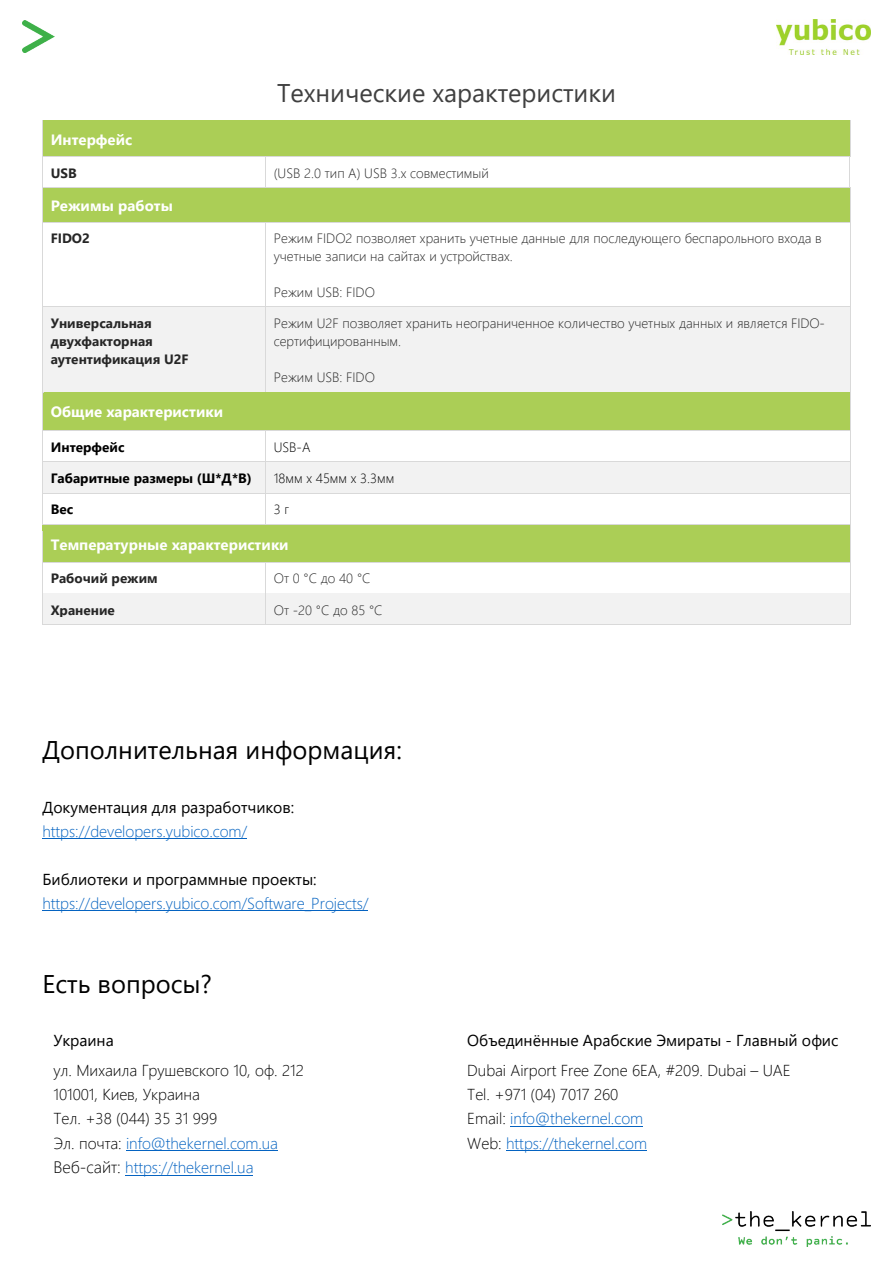
<style>
.page{position:relative;width:893px;height:1263px;background:#fff}
.page>*{position:absolute;margin:0;border:0;box-sizing:border-box;transform-origin:0 0}
.t1{font:25.5px "Segoe UI";color:#000}
.t2{font:25.5px "Segoe UI";color:#404040}
.t3{font:300 15.9px/24.3px "Segoe UI";color:#000}
.t4{font:15.9px "Segoe UI";color:#000}
.t5{font:300 15.9px "Segoe UI";color:#0563c1}
.t6{font:700 15px "Segoe UI";color:#fff}
.t7{font:300 13.5px/18px "Segoe UI";color:#262626}
.t8{font:700 13.5px/17.9px "Segoe UI";color:#262626}
.t9{font:700 13.5px "Segoe UI";color:#000}
.t10{font:300 13.5px "Segoe UI";letter-spacing:.005em;color:#000}
.s1{color:#0563c1}
.s2{font-size:16.5px}
</style>
<div class="page">
<img style="left:777px;top:20px;width:93px;height:34px">
<img style="left:22px;top:21px;width:33px;height:32px">
<img style="left:722px;top:1212px;width:148px;height:34px">
<div style="left:43px;top:120px;width:807px;height:36px;background:#abce56"></div>
<hr style="left:43px;top:156px;width:223px;height:1px;background:#d9d9d9">
<hr style="left:266px;top:156px;width:583px;height:1px;background:#d9d9d9">
<div style="left:43px;top:188px;width:807px;height:34px;background:#abce56"></div>
<svg style="left:42px;top:120px;width:1px;height:109px"></svg>
<hr style="left:43px;top:222px;width:223px;height:1px;background:#d9d9d9">
<hr style="left:266px;top:222px;width:584px;height:1px;background:#d9d9d9">
<svg style="left:849px;top:120px;width:2px;height:109px"></svg>
<hr style="left:42px;top:229px;width:1px;height:78px;background:#d9d9d9">
<hr style="left:266px;top:229px;width:1px;height:78px;background:#d9d9d9">
<hr style="left:850px;top:229px;width:1px;height:78px;background:#d9d9d9">
<div style="left:43px;top:307px;width:223px;height:85px;background:#f2f2f2"></div>
<div style="left:266px;top:307px;width:584px;height:85px;background:#f2f2f2"></div>
<hr style="left:42px;top:314px;width:1px;height:78px;background:#d9d9d9">
<hr style="left:266px;top:314px;width:1px;height:78px;background:#d9d9d9">
<hr style="left:850px;top:314px;width:1px;height:78px;background:#d9d9d9">
<div style="left:43px;top:393px;width:807px;height:37px;background:#abce56"></div>
<div style="left:44px;top:392px;width:222px;height:7px;background:#abce56"></div>
<div style="left:266px;top:392px;width:584px;height:7px;background:#abce56"></div>
<hr style="left:42px;top:399px;width:1px;height:31px;background:#d9d9d9">
<hr style="left:850px;top:399px;width:1px;height:31px;background:#d9d9d9">
<hr style="left:43px;top:430px;width:223px;height:1px;background:#d9d9d9">
<hr style="left:266px;top:430px;width:584px;height:1px;background:#d9d9d9">
<div style="left:43px;top:462px;width:222px;height:31px;background:#f2f2f2"></div>
<div style="left:274px;top:469px;width:568px;height:18px;background:#f2f2f2"></div>
<hr style="left:43px;top:461px;width:223px;height:1px;background:#d9d9d9">
<div style="left:43px;top:462px;width:223px;height:7px;background:#f2f2f2"></div>
<hr style="left:266px;top:461px;width:584px;height:1px;background:#d9d9d9">
<div style="left:266px;top:462px;width:584px;height:7px;background:#f2f2f2"></div>
<div style="left:43px;top:486px;width:223px;height:7px;background:#f2f2f2"></div>
<div style="left:266px;top:486px;width:584px;height:7px;background:#f2f2f2"></div>
<hr style="left:43px;top:493px;width:223px;height:1px;background:#d9d9d9">
<hr style="left:266px;top:493px;width:584px;height:1px;background:#d9d9d9">
<div style="left:43px;top:525px;width:807px;height:37px;background:#abce56"></div>
<svg style="left:42px;top:430px;width:2px;height:101px"></svg>
<hr style="left:44px;top:524px;width:222px;height:1px;background:#d9d9d9">
<svg style="left:266px;top:469px;width:1px;height:17px"></svg>
<hr style="left:266px;top:524px;width:584px;height:1px;background:#d9d9d9">
<svg style="left:850px;top:430px;width:1px;height:101px"></svg>
<hr style="left:42px;top:531px;width:1px;height:31px;background:#d9d9d9">
<hr style="left:850px;top:531px;width:1px;height:31px;background:#d9d9d9">
<hr style="left:43px;top:562px;width:223px;height:1px;background:#d9d9d9">
<hr style="left:266px;top:562px;width:584px;height:1px;background:#d9d9d9">
<div style="left:43px;top:594px;width:223px;height:30px;background:#f2f2f2"></div>
<div style="left:274px;top:600px;width:568px;height:18px;background:#f2f2f2"></div>
<div style="left:43px;top:593px;width:223px;height:7px;background:#f2f2f2"></div>
<div style="left:266px;top:593px;width:584px;height:7px;background:#f2f2f2"></div>
<svg style="left:42px;top:562px;width:1px;height:63px"></svg>
<hr style="left:43px;top:624px;width:223px;height:1px;background:#d9d9d9">
<div style="left:266px;top:618px;width:584px;height:6px;background:#f2f2f2"></div>
<svg style="left:266px;top:600px;width:1px;height:18px"></svg>
<hr style="left:266px;top:624px;width:584px;height:1px;background:#d9d9d9">
<svg style="left:850px;top:562px;width:1px;height:63px"></svg>
<hr style="left:42px;top:838px;width:205px;height:1px;background:#0563c1">
<hr style="left:42px;top:910px;width:326px;height:1px;background:#0563c1">
<hr style="left:126px;top:1150px;width:152px;height:1px;background:#0563c1">
<hr style="left:125px;top:1175px;width:128px;height:1px;background:#0563c1">
<hr style="left:510px;top:1126px;width:133px;height:1px;background:#0563c1">
<hr style="left:506px;top:1150px;width:141px;height:1px;background:#0563c1">
<h1 class="t2" style="left:277px;top:69px;width:340px">Технические характеристики</h1>
<p class="t6" style="left:51px;top:125px;width:83px">Интерфейс</p>
<p class="t8" style="left:51px;top:163px;width:27px">USB</p>
<p class="t7" style="left:274px;top:163px;width:217px">(USB 2.0 тип A) USB 3.x совместимый</p>
<p class="t6" style="left:51px;top:192px;width:124px">Режимы работы</p>
<p class="t8" style="left:51px;top:228px;width:41px">FIDO2</p>
<p class="t7" style="left:274px;top:228px;width:549px">Режим FIDO2 позволяет хранить учетные данные для последующего беспарольного входа в учетные записи на сайтах и устройствах.</p>
<p class="t7" style="left:274px;top:282px;width:103px">Режим USB: FIDO</p>
<p class="t8" style="left:51px;top:313px;width:139px">Универсальная двухфакторная аутентификация U2F</p>
<p class="t7" style="left:274px;top:313px;width:553px">Режим U2F позволяет хранить неограниченное количество учетных данных и является FIDO&shy;сертифицированным.</p>
<p class="t7" style="left:274px;top:367px;width:103px">Режим USB: FIDO</p>
<p class="t6" style="left:51px;top:398px;width:174px">Общие характеристики</p>
<p class="t9" style="left:51px;top:434px;width:75px">Интерфейс</p>
<p class="t10" style="left:274px;top:434px;width:38px">USB-A</p>
<p class="t9" style="left:51px;top:466px;width:203px">Габаритные размеры (Ш*Д*В)</p>
<p class="t10" style="left:274px;top:466px;width:122px">18мм x 45мм x 3.3мм</p>
<p class="t9" style="left:51px;top:497px;width:24px">Вес</p>
<p class="t10" style="left:274px;top:497px;width:17px">3 г</p>
<p class="t6" style="left:51px;top:530px;width:239px">Температурные характеристики</p>
<p class="t8" style="left:51px;top:569px;width:108px">Рабочий режим</p>
<p class="t7" style="left:274px;top:568px;width:98px">От 0 °C до 40 °C</p>
<p class="t8" style="left:51px;top:600px;width:66px">Хранение</p>
<p class="t7" style="left:274px;top:599px;width:110px">От -20 °C до 85 °C</p>
<h1 class="t1" style="left:42px;top:726px;width:361px">Дополнительная информация:</h1>
<p class="t4" style="left:42px;top:792px;width:253px">Документация для разработчиков:</p>
<p class="t5" style="left:42px;top:816px;width:206px">https://developers.yubico.com/</p>
<p class="t4" style="left:42px;top:864px;width:276px">Библиотеки и программные проекты:</p>
<p class="t5" style="left:42px;top:888px;width:328px">https://developers.yubico.com/Software_Projects/</p>
<h1 class="t1" style="left:42px;top:960px;width:171px">Есть вопросы?</h1>
<p class="t4" style="left:53px;top:1025px;width:62px">Украина</p>
<p class="t3" style="left:53px;top:1057px;width:252px">ул. Михаила Грушевского 10, оф. 212<br>101001, Киев, Украина<br>Тел. +38 (044) 35 31 999<br>Эл. почта: <span class="s1">info@thekernel.com.ua<br></span><span class="s2">Веб-сайт:</span> <span class="s1">https://thekernel.ua</span></p>
<p class="t4" style="left:467px;top:1025px;width:373px">Объединённые Арабские Эмираты - Главный офис</p>
<p class="t3" style="left:467px;top:1057px;width:325px">Dubai Airport Free Zone 6EA, #209. Dubai – UAE<br>Tel. +971 (04) 7017 260<br>Email: <span class="s1">info@thekernel.com<br></span>Web: <span class="s1">https://thekernel.com</span></p>
</div>
